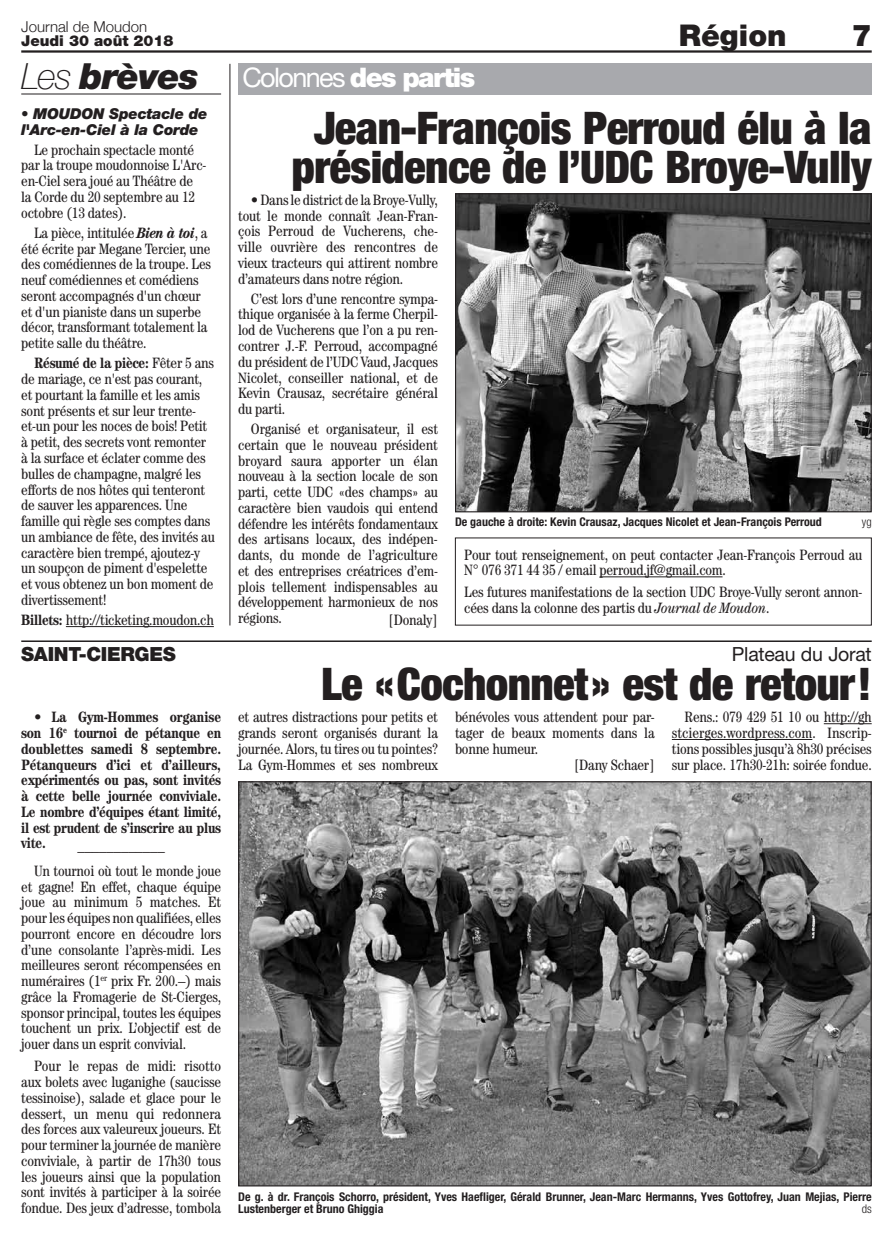
<style>
.page{position:relative;width:893px;height:1234px;background:#fff}
.page>*{position:absolute;margin:0;border:0;box-sizing:border-box;transform-origin:0 0}
.t1{font:900 condensed 45px/39px "Helvetica Neue";letter-spacing:-.015em;color:#231f20;text-align:center}
.t2{font:italic 900 36px "Helvetica Neue";letter-spacing:-.03em;color:#231f20}
.t3{font:900 30px "Helvetica Neue";color:#231f20}
.t4{font:900 27px "Helvetica Neue";letter-spacing:-.06em;color:#fff}
.t5{font:19.5px "Helvetica Neue";letter-spacing:-.015em;color:#231f20}
.t6{font:900 19.5px "Helvetica Neue";letter-spacing:-.015em;color:#231f20}
.t7{font:condensed 15px/15.8px "Century";letter-spacing:-.015em;color:#231f20;text-align:justify}
.t8{font:700 condensed 15px/15.8px "Century";letter-spacing:-.015em;color:#231f20;text-align:justify}
.t9{font:italic 900 15px/15.8px "Helvetica Neue";letter-spacing:-.015em;color:#231f20}
.t10{font:300 15px "Helvetica Neue";color:#231f20}
.t11{font:900 15px "Helvetica Neue";color:#231f20}
.t12{font:700 condensed 12px/12px "Helvetica Neue";color:#231f20}
.t13{font:300 condensed 12px "Helvetica Neue";color:#231f20}
.s1{font-weight:400}
.s2{font-weight:100}
.s3{font-weight:700;font-style:italic}
.s4{font-weight:700}
.s5{font-style:italic}
</style>
<div class="page">
<hr style="left:21px;top:50px;width:851px;height:3px;background:#231f20">
<div style="left:238px;top:64px;width:634px;height:31px;background:#a8a9ad"></div>
<img style="left:457px;top:195px;width:413px;height:315px">
<div style="left:455px;top:193px;width:417px;height:319px;border:1px solid #231f20"></div>
<hr style="left:66px;top:626px;width:148px;height:1px;background:#231f20">
<hr style="left:21px;top:94px;width:200px;height:1px;background:#231f20">
<hr style="left:599px;top:576px;width:123px;height:1px;background:#231f20">
<hr style="left:21px;top:640px;width:851px;height:2px;background:#231f20">
<img style="left:240px;top:783px;width:630px;height:401px">
<hr style="left:824px;top:723px;width:48px;height:1px;background:#231f20">
<hr style="left:672px;top:739px;width:140px;height:1px;background:#231f20">
<hr style="left:230px;top:64px;width:1px;height:561px;background:#231f20">
<p class="t10" style="left:21px;top:15px;width:127px">Journal de Moudon</p>
<p class="t11" style="left:21px;top:31px;width:154px">Jeudi 30 août 2018</p>
<h3 class="t3" style="left:679px;top:17px;width:109px">Région</h3>
<h3 class="t3" style="left:852px;top:17px;width:22px">7</h3>
<h3 class="t4" style="left:242px;top:61px;width:234px"><span class="s1">Colonnes</span> des partis</h3>
<h2 class="t2" style="left:21px;top:54px;width:179px"><span class="s2">Les</span> brèves</h2>
<p class="t9" style="left:21px;top:105px;width:188px">• MOUDON Spectacle de l'Arc-en-Ciel à la Corde</p>
<p class="t7" style="left:21px;top:141px;width:187px;text-align:left;text-indent:13px">Le prochain spectacle monté par la troupe moudonnoise L'Arc&shy;en-Ciel sera joué au Théâtre de la Corde du 20 septembre au 12 octobre (13 dates).</p>
<p class="t7" style="left:21px;top:225px;width:191px;text-align:left;text-indent:13px">La pièce, intitulée <span class="s3">Bien à toi</span>, a été écrite par Megane Tercier, une des comédiennes de la troupe. Les neuf comédiennes et comédiens seront accompagnés d'un chœur et d'un pianiste dans un superbe décor, transformant totalement la petite salle du théâtre.</p>
<p class="t7" style="left:21px;top:355px;width:195px;text-align:left;text-indent:13px"><span class="s4">Résumé de la pièce:</span> Fêter 5 ans de mariage, ce n'est pas courant, et pourtant la famille et les amis sont présents et sur leur trente&shy;et-un pour les noces de bois! Petit à petit, des secrets vont remonter à la surface et éclater comme des bulles de champagne, malgré les efforts de nos hôtes qui tenteront de sauver les apparences. Une famille qui règle ses comptes dans un ambiance de fête, des invités au caractère bien trempé, ajoutez-y un soupçon de piment d'espelette et vous obtenez un bon moment de divertissement!</p>
<p class="t7" style="left:21px;top:611px;width:194px"><span class="s4">Billets:</span> http://ticketing.moudon.ch</p>
<h1 class="t1" style="left:292px;top:107px;width:582px">Jean-François Perroud élu à la présidence de l’UDC Broye-Vully</h1>
<p class="t7" style="left:238px;top:192px;width:201px;text-indent:13px">• Dans le district de la Broye-Vully, tout le monde connaît Jean-Fran&shy;çois Perroud de Vucherens, che&shy;ville ouvrière des rencontres de vieux tracteurs qui attirent nombre d’amateurs dans notre région.</p>
<p class="t7" style="left:238px;top:290px;width:201px;text-indent:13px">C’est lors d’une rencontre sympa&shy;thique organisée à la ferme Cherpil&shy;lod de Vucherens que l’on a pu ren&shy;contrer J.-F. Perroud, accompagné du président de l’UDC Vaud, Jacques Nicolet, conseiller national, et de Kevin Crausaz, secrétaire général du parti.</p>
<p class="t7" style="left:238px;top:421px;width:201px;text-indent:13px">Organisé et organisateur, il est certain que le nouveau président broyard saura apporter un élan nouveau à la section locale de son parti, cette UDC «des champs» au caractère bien vaudois qui entend défendre les intérêts fondamentaux des artisans locaux, des indépen&shy;dants, du monde de l’agriculture et des entreprises créatrices d’em&shy;plois tellement indispensables au développement harmonieux de nos régions.</p>
<p class="t7" style="left:388px;top:612px;width:51px">[Donaly]</p>
<p class="t12" style="left:455px;top:515px;width:368px">De gauche à droite: Kevin Crausaz, Jacques Nicolet et Jean-François Perroud</p>
<p class="t13" style="left:862px;top:514px;width:11px">yg</p>
<p class="t7" style="left:464px;top:546px;width:400px">Pour tout renseignement, on peut contacter Jean-François Perroud au<br>N° 076 371 44 35 / email perroud.jf@gmail.com.</p>
<p class="t7" style="left:464px;top:584px;width:400px">Les futures manifestations de la section UDC Broye-Vully seront annon&shy;cées dans la colonne des partis du <span class="s5">Journal de Moudon</span>.</p>
<h3 class="t6" style="left:21px;top:642px;width:156px">SAINT-CIERGES</h3>
<h3 class="t5" style="left:732px;top:642px;width:141px">Plateau du Jorat</h3>
<h1 class="t1" style="left:321px;top:663px;width:552px">Le «Cochonnet» est de retour!</h1>
<p class="t8" style="left:21px;top:708px;width:201px;text-indent:13px"><span class="s1">•</span> La Gym-Hommes organise son 16<sup>e</sup> tournoi de pétanque en doublettes samedi 8 septembre.<br>Pétanqueurs d’ici et d’ailleurs, expérimentés ou pas, sont invités à cette belle journée conviviale.<br>Le nombre d’équipes étant limité, il est prudent de s’inscrire au plus vite.</p>
<p class="t7" style="left:34px;top:840px;width:189px;line-height:20px;text-indent:43px">––––––––––––<br>Un tournoi où tout le monde joue</p>
<p class="t7" style="left:21px;top:878px;width:201px">et gagne! En effet, chaque équipe joue au minimum 5 matches. Et pour les équipes non qualifiées, elles pourront encore en découdre lors d’une consolante l’après-midi. Les meilleures seront récompensées en numéraires (1<sup>er</sup> prix Fr. 200.–) mais grâce la Fromagerie de St-Cierges, sponsor principal, toutes les équipes touchent un prix. L’objectif est de jouer dans un esprit convivial.</p>
<p class="t7" style="left:21px;top:1057px;width:201px;text-indent:13px">Pour le repas de midi: risotto aux bolets avec luganighe (saucisse tessinoise), salade et glace pour le dessert, un menu qui redonnera des forces aux valeureux joueurs. Et pour terminer la journée de manière conviviale, à partir de 17h30 tous les joueurs ainsi que la population sont invités à participer à la soirée fondue. Des jeux d’adresse, tombola</p>
<p class="t7" style="left:238px;top:709px;width:201px">et autres distractions pour petits et grands seront organisés durant la journée. Alors, tu tires ou tu pointes?<br>La Gym-Hommes et ses nombreux</p>
<p class="t7" style="left:455px;top:709px;width:201px">bénévoles vous attendent pour par-</p>
<p class="t7" style="left:455px;top:724px;width:201px">tager de beaux moments dans la</p>
<p class="t7" style="left:455px;top:740px;width:85px">bonne humeur.</p>
<p class="t7" style="left:574px;top:756px;width:83px">[Dany Schaer]</p>
<p class="t7" style="left:672px;top:709px;width:201px;text-indent:13px">Rens.: 079 429 51 10 ou http://gh stcierges.wordpress.com. Inscrip&shy;tions possibles jusqu’à 8h30 précises sur place. 17h30-21h: soirée fondue.</p>
<p class="t12" style="left:238px;top:1189px;width:635px">De g. à dr. François Schorro, président, Yves Haefliger, Gérald Brunner, Jean-Marc Hermanns, Yves Gottofrey, Juan Mejias, Pierre<br>Lustenberger et Bruno Ghiggia</p>
<p class="t13" style="left:862px;top:1201px;width:11px">ds</p>
</div>
